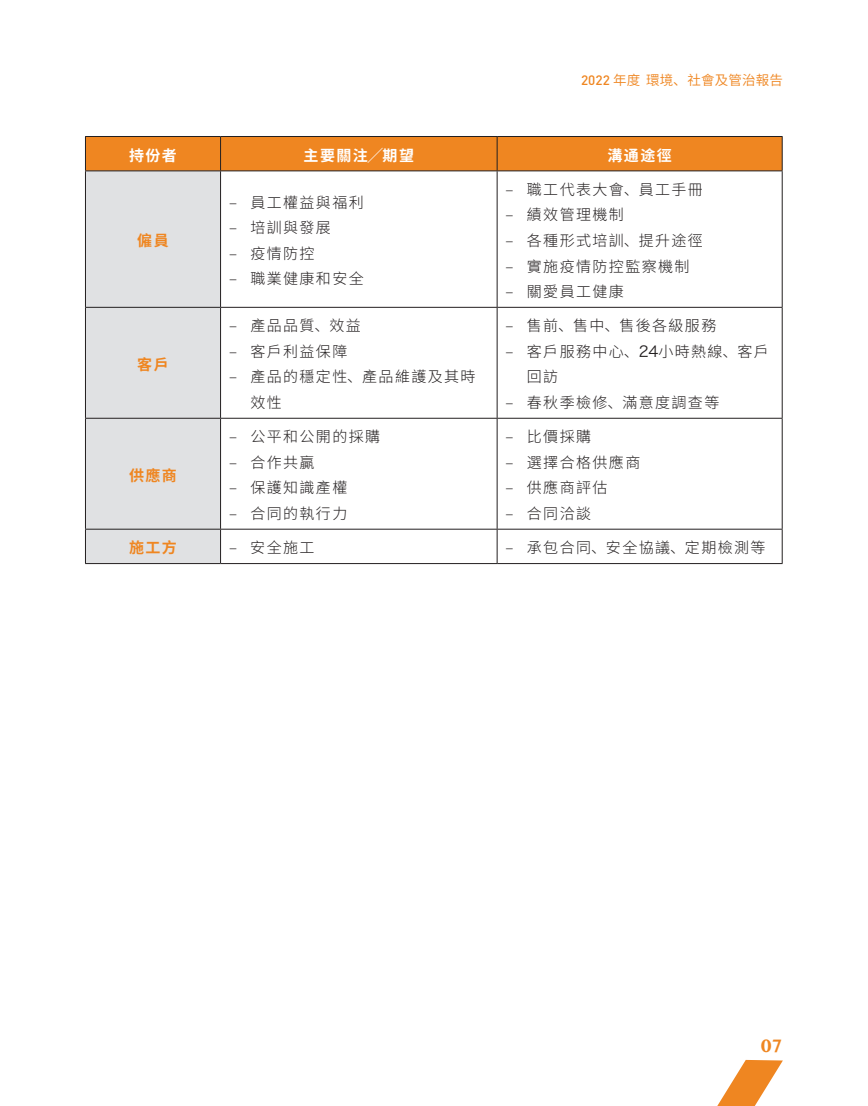
<style>
.page{position:relative;width:868px;height:1106px;background:#fff}
.page>*{position:absolute;margin:0;border:0;box-sizing:border-box;transform-origin:0 0}
.t1{font:700 18px "Malayalam MN";color:#ef8621}
.t2{font:300 15px/25.5px "Source Han Sans CN";letter-spacing:.095em;color:#231f20}
.t3{font:700 15px "Source Han Sans CN";letter-spacing:.095em;color:#fff}
.t4{font:700 15px "Source Han Sans CN";letter-spacing:.095em;color:#ef8621}
.t5{font:13.5px "Source Han Sans CN";letter-spacing:.01em;color:#ef8621}
.s1{font-family:"DIN";font-weight:500}
.s2{font-family:"Hira Kaku Pro W3";font-weight:400}
</style>
<div class="page">
<svg style="left:717px;top:1059px;width:65px;height:47px"></svg>
<div style="left:86px;top:137px;width:695px;height:33px;background:#ef8621"></div>
<div style="left:86px;top:171px;width:134px;height:392px;background:#e0e1e3"></div>
<hr style="left:85px;top:136px;width:135px;height:1px;background:#231f20">
<hr style="left:85px;top:137px;width:1px;height:33px;background:#231f20">
<hr style="left:220px;top:136px;width:277px;height:1px;background:#231f20">
<hr style="left:220px;top:137px;width:1px;height:33px;background:#231f20">
<hr style="left:497px;top:136px;width:285px;height:1px;background:#231f20">
<hr style="left:496px;top:137px;width:1px;height:33px;background:#231f20">
<hr style="left:781px;top:137px;width:1px;height:33px;background:#231f20">
<hr style="left:85px;top:170px;width:135px;height:1px;background:#231f20">
<hr style="left:85px;top:171px;width:1px;height:136px;background:#231f20">
<hr style="left:220px;top:170px;width:277px;height:1px;background:#231f20">
<hr style="left:220px;top:171px;width:1px;height:136px;background:#231f20">
<hr style="left:497px;top:170px;width:285px;height:1px;background:#231f20">
<hr style="left:496px;top:171px;width:1px;height:136px;background:#231f20">
<hr style="left:781px;top:171px;width:1px;height:136px;background:#231f20">
<hr style="left:85px;top:307px;width:135px;height:1px;background:#231f20">
<hr style="left:85px;top:308px;width:1px;height:110px;background:#231f20">
<hr style="left:220px;top:307px;width:277px;height:1px;background:#231f20">
<hr style="left:220px;top:308px;width:1px;height:110px;background:#231f20">
<hr style="left:497px;top:307px;width:285px;height:1px;background:#231f20">
<hr style="left:496px;top:308px;width:1px;height:110px;background:#231f20">
<hr style="left:781px;top:308px;width:1px;height:110px;background:#231f20">
<hr style="left:85px;top:418px;width:135px;height:1px;background:#231f20">
<hr style="left:85px;top:418px;width:1px;height:111px;background:#231f20">
<hr style="left:220px;top:418px;width:277px;height:1px;background:#231f20">
<hr style="left:220px;top:418px;width:1px;height:111px;background:#231f20">
<hr style="left:497px;top:418px;width:285px;height:1px;background:#231f20">
<hr style="left:496px;top:418px;width:1px;height:111px;background:#231f20">
<hr style="left:781px;top:418px;width:1px;height:111px;background:#231f20">
<hr style="left:85px;top:529px;width:135px;height:1px;background:#231f20">
<hr style="left:85px;top:529px;width:1px;height:34px;background:#231f20">
<hr style="left:220px;top:529px;width:277px;height:1px;background:#231f20">
<hr style="left:220px;top:529px;width:1px;height:34px;background:#231f20">
<hr style="left:497px;top:529px;width:285px;height:1px;background:#231f20">
<hr style="left:496px;top:529px;width:1px;height:34px;background:#231f20">
<hr style="left:781px;top:529px;width:1px;height:34px;background:#231f20">
<hr style="left:85px;top:563px;width:135px;height:1px;background:#231f20">
<hr style="left:220px;top:563px;width:277px;height:1px;background:#231f20">
<hr style="left:497px;top:563px;width:285px;height:1px;background:#231f20">
<p class="t5" style="left:581px;top:72px;width:203px"><span class="s1">2022</span> 年度ﾠ環境、ﾠ社會及管治報告</p>
<p class="t3" style="left:129px;top:147px;width:49px">持份者</p>
<p class="t3" style="left:303px;top:147px;width:112px">主要關注╱期望</p>
<p class="t3" style="left:607px;top:147px;width:66px">溝通途徑</p>
<p class="t4" style="left:137px;top:232px;width:33px">僱員</p>
<p class="t4" style="left:137px;top:356px;width:33px">客戶</p>
<p class="t4" style="left:129px;top:466px;width:49px">供應商</p>
<p class="t2" style="left:229px;top:190px;width:136px">‒ 員工權益與福利‒ 培訓與發展<br>‒ 疫情防控<br>‒ 職業健康和安全</p>
<p class="t2" style="left:229px;top:313px;width:133px">‒ 產品品質、效益</p>
<p class="t2" style="left:229px;top:339px;width:120px">‒ 客戶利益保障</p>
<p class="t2" style="left:229px;top:364px;width:248px">‒ 產品的穩定性、產品維護及其時</p>
<p class="t2" style="left:250px;top:390px;width:33px">效性</p>
<p class="t2" style="left:505px;top:177px;width:199px">‒ 職工代表大會、員工手冊‒ 績效管理機制<br>‒ 各種形式培訓、提升途徑‒ 實施疫情防控監察機制<br>‒ 關愛員工健康</p>
<p class="t2" style="left:505px;top:313px;width:212px">‒ 售前、售中、售後各級服務</p>
<p class="t2" style="left:505px;top:339px;width:264px">‒ 客戶服務中心、<span class="s2">24</span>小時熱線、客戶</p>
<p class="t2" style="left:527px;top:364px;width:33px">回訪</p>
<p class="t2" style="left:505px;top:390px;width:215px">‒ 春秋季檢修、滿意度調查等</p>
<p class="t2" style="left:229px;top:424px;width:153px">‒ 公平和公開的採購‒ 合作共贏<br>‒ 保護知識產權<br>‒ 合同的執行力</p>
<p class="t2" style="left:505px;top:424px;width:136px">‒ 比價採購<br>‒ 選擇合格供應商‒ 供應商評估<br>‒ 合同洽談</p>
<p class="t4" style="left:129px;top:539px;width:49px">施工方</p>
<p class="t2" style="left:229px;top:535px;width:87px">‒ 安全施工</p>
<p class="t2" style="left:505px;top:535px;width:261px">‒ 承包合同、安全協議、定期檢測等</p>
<p class="t1" style="left:760px;top:1034px;width:24px">07</p>
</div>
